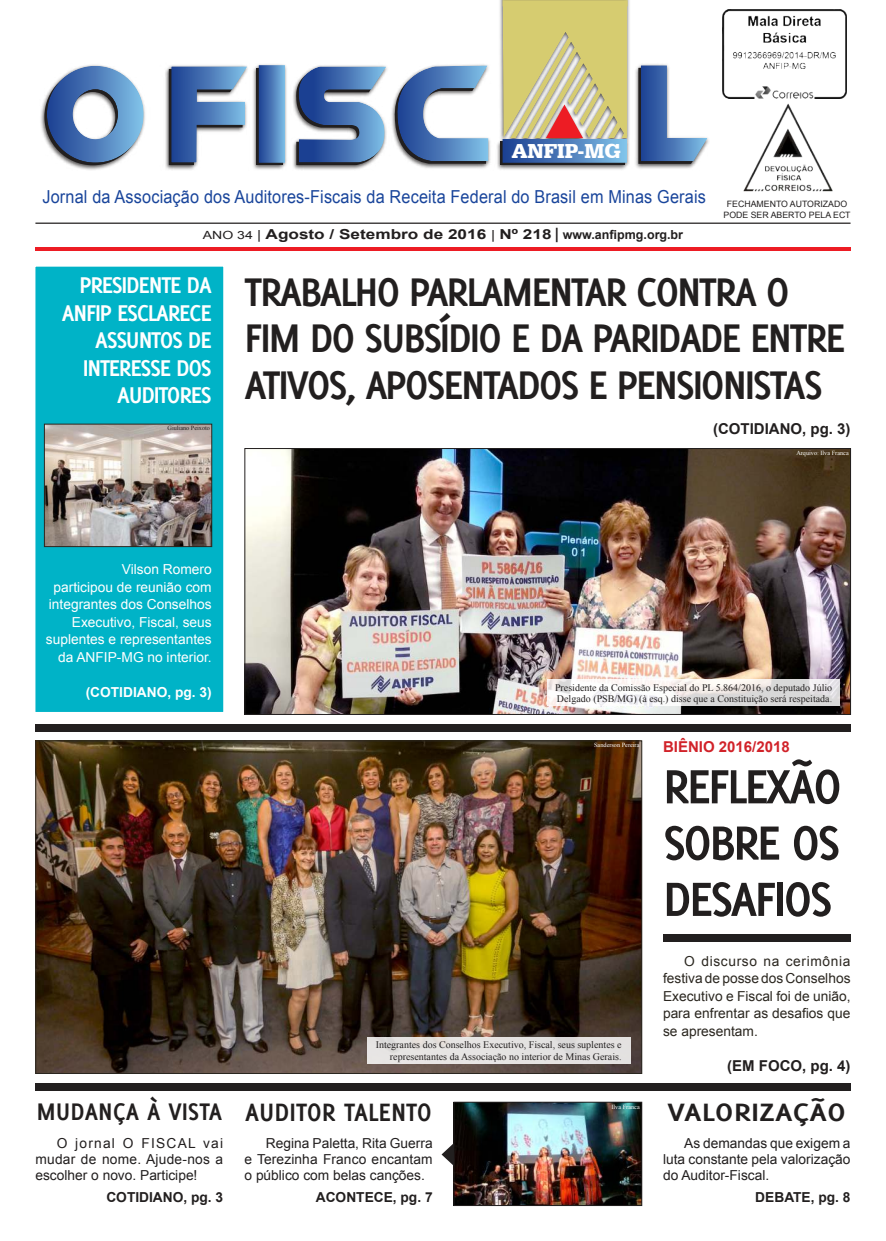
<style>
.page{position:relative;width:886px;height:1241px;background:#fff}
.page>*{position:absolute;margin:0;border:0;box-sizing:border-box;transform-origin:0 0}
.t1{font:700 52.5px/56.2px "Delicious";letter-spacing:-.05em;color:#221f1f;text-align:justify}
.t2{font:700 43.75px/46.2px "Delicious";letter-spacing:-.05em;color:#221f1f}
.t3{font:700 27.5px "Delicious";color:#221f1f}
.t4{font:700 27.5px "Delicious";color:#221f1f;scale:1.25 1}
.t5{font:700 26.25px "Delicious";color:#221f1f}
.t6{font:700 25px/27.5px "Delicious";letter-spacing:-.05em;color:#fff;text-align:right}
.t7{font:900 21.25px "Serifa BT";color:#fff}
.t8{font:17.88px "Arial";letter-spacing:.01em;color:#19459b;scale:.91 1}
.t9{font:700 15px "Arial";color:#221f1f}
.t10{font:700 15px "Arial";color:#d12229}
.t11{font:13.75px/16.2px "Arial";color:#221f1f;text-align:justify}
.t12{font:13.75px/17.5px "Arial";color:#fff;text-align:right}
.t13{font:13.75px/17.5px "Arial";color:#2b2720;text-align:justify}
.t14{font:700 13.75px "Arial";color:#221f1f;scale:1.25 1}
.t15{font:700 13.75px "Arial";color:#221f1f}
.t16{font:700 13.75px "Arial";color:#fff}
.t17{font:10px/11.2px "Times New Roman";color:#221f1f}
.t18{font:8.75px/11.2px "Arial";color:#221f1f;text-align:center}
.t19{font:6.25px "Times New Roman";color:#fff}
.t20{font:6.25px "Times New Roman";color:#221f1f}
.s1{font-weight:400;font-size:11.25px}
.s2{font-weight:400;font-size:12.5px}
.s3{font-weight:900;font-size:15.62px}
.s4{font-size:12.5px}
</style>
<div class="page">
<div style="left:33px;top:264px;width:193px;height:450px;background:#00b3c7;border:2px solid #fff"></div>
<img style="left:723px;top:10px;width:124px;height:88px">
<hr style="left:35px;top:222px;width:815px;height:2px;background:#221f1f">
<div style="left:39px;top:0;width:671px;height:170px;background:#221f1f;opacity:.75"></div>
<svg style="left:44px;top:68px;width:97px;height:97px"></svg>
<img style="left:47px;top:66px;width:97px;height:97px">
<svg style="left:169px;top:69px;width:76px;height:96px"></svg>
<img style="left:171px;top:66px;width:76px;height:96px">
<svg style="left:256px;top:68px;width:27px;height:97px"></svg>
<img style="left:259px;top:65px;width:26px;height:97px">
<svg style="left:294px;top:69px;width:90px;height:96px"></svg>
<img style="left:298px;top:66px;width:88px;height:96px">
<svg style="left:391px;top:68px;width:95px;height:96px"></svg>
<img style="left:397px;top:65px;width:91px;height:96px">
<svg style="left:638px;top:68px;width:67px;height:96px"></svg>
<img style="left:641px;top:65px;width:66px;height:96px">
<svg style="left:500px;top:142px;width:125px;height:23px"></svg>
<img style="left:503px;top:6px;width:124px;height:156px">
<img style="left:502px;top:0;width:125px;height:6px">
<svg style="left:546px;top:104px;width:37px;height:34px"></svg>
<hr style="left:35px;top:247px;width:815px;height:4px;background:#ed1c24">
<img style="left:744px;top:103px;width:88px;height:89px">
<img style="left:37px;top:742px;width:603px;height:329px">
<img style="left:246px;top:450px;width:603px;height:262px">
<div style="left:244px;top:448px;width:607px;height:266px;border:1px solid #221f1f"></div>
<div style="left:663px;top:934px;width:187px;height:7px;background:#221f1f"></div>
<div style="left:35px;top:723px;width:815px;height:8px;background:#221f1f"></div>
<img style="left:46px;top:426px;width:164px;height:119px">
<div style="left:44px;top:424px;width:168px;height:123px;border:1px solid #2b2720"></div>
<div style="left:35px;top:1083px;width:815px;height:7px;background:#221f1f"></div>
<img style="left:456px;top:1103px;width:184px;height:100px">
<div style="left:454px;top:1101px;width:188px;height:104px;border:1px solid #221f1f"></div>
<svg style="left:441px;top:1142px;width:13px;height:23px"></svg>
<svg style="left:548px;top:679px;width:292px;height:26px"></svg>
<div style="left:367px;top:1036px;width:264px;height:27px;background:#e4e2e1"></div>
<h3 class="t7" style="left:512px;top:143px;width:111px">ANFIP-MG</h3>
<h3 class="t8" style="left:42px;top:190px;width:730px">Jornal da Associação dos Auditores-Fiscais da Receita Federal do Brasil em Minas Gerais</h3>
<h3 class="t14" style="left:203px;top:229px;width:386px"><span class="s1">ANO 34</span> <span class="s2">|</span> Agosto / Setembro de 2016 <span class="s2">|</span> Nº 218 <span class="s3">|</span> <span class="s4">www.anfipmg.org.br</span></h3>
<p class="t18" style="left:723px;top:199px;width:129px">FECHAMENTO AUTORIZADO<br>PODE SER ABERTO PELA ECT</p>
<h3 class="t6" style="left:62px;top:270px;width:151px">PRESIDENTE DA<br>ANFIP ESCLARECE<br>ASSUNTOS DE<br>INTERESSE DOS<br>AUDITORES</h3>
<p class="t20" style="left:167px;top:425px;width:44px">Giuliano Peixoto</p>
<h2 class="t2" style="left:244px;top:267px;width:602px">TRABALHO PARLAMENTAR CONTRA O<br>FIM DO SUBSÍDIO E DA PARIDADE ENTRE<br>ATIVOS, APOSENTADOS E PENSIONISTAS</h2>
<h3 class="t9" style="left:713px;top:418px;width:139px">(COTIDIANO, pg. 3)</h3>
<p class="t19" style="left:796px;top:450px;width:54px">Arquivo: Ilva Franca</p>
<h3 class="t12" style="left:46px;top:562px;width:167px">Vilson Romero<br>participou de reunião com integrantes dos Conselhos<br>Executivo, Fiscal, seus suplentes e representantes da ANFIP-MG no interior.</h3>
<h3 class="t16" style="left:86px;top:682px;width:128px">(COTIDIANO, pg. 3)</h3>
<h3 class="t5" style="left:36px;top:1096px;width:187px">MUDANÇA À VISTA</h3>
<h3 class="t11" style="left:35px;top:1135px;width:189px;text-indent:21px">O jornal O FISCAL vai mudar de nome. Ajude-nos a escolher o novo. Participe!</h3>
<h3 class="t15" style="left:106px;top:1187px;width:118px">COTIDIANO, pg. 3</h3>
<p class="t17" style="left:555px;top:682px;width:279px">Presidente da Comissão Especial do PL 5.864/2016, o deputado Júlio<br>Delgado (PSB/MG) (à esq.) disse que a Constituição será respeitada.</p>
<p class="t19" style="left:594px;top:742px;width:47px">Sanderson Pereira</p>
<h3 class="t10" style="left:663px;top:740px;width:128px">BIÊNIO 2016/2018</h3>
<h1 class="t1" style="left:663px;top:756px;width:180px">REFLEXÃO SOBRE OS DESAFIOS</h1>
<p class="t17" style="left:376px;top:1040px;width:247px;text-align:right">Integrantes dos Conselhos Executivo, Fiscal, seus suplentes e representantes da Associação no interior de Minas Gerais.</p>
<h3 class="t13" style="left:663px;top:953px;width:189px;text-indent:21px">O discurso na cerimônia festiva de posse dos Conselhos Executivo e Fiscal foi de união, para enfrentar as desafios que se apresentam.</h3>
<h3 class="t9" style="left:727px;top:1054px;width:125px">(EM FOCO, pg. 4)</h3>
<h3 class="t3" style="left:245px;top:1096px;width:188px">AUDITOR TALENTO</h3>
<h3 class="t11" style="left:244px;top:1135px;width:190px;text-indent:21px">Regina Paletta, Rita Guerra e Terezinha Franco encantam o público com belas canções.</h3>
<h3 class="t15" style="left:316px;top:1187px;width:118px">ACONTECE, pg. 7</h3>
<p class="t19" style="left:611px;top:1104px;width:30px">Ilva Franca</p>
<h3 class="t4" style="left:667px;top:1096px;width:144px">VALORIZAÇÃO</h3>
<h3 class="t11" style="left:663px;top:1134px;width:189px;text-indent:21px">As demandas que exigem a luta constante pela valorização do Auditor-Fiscal.</h3>
<h3 class="t15" style="left:755px;top:1187px;width:97px">DEBATE, pg. 8</h3>
</div>
